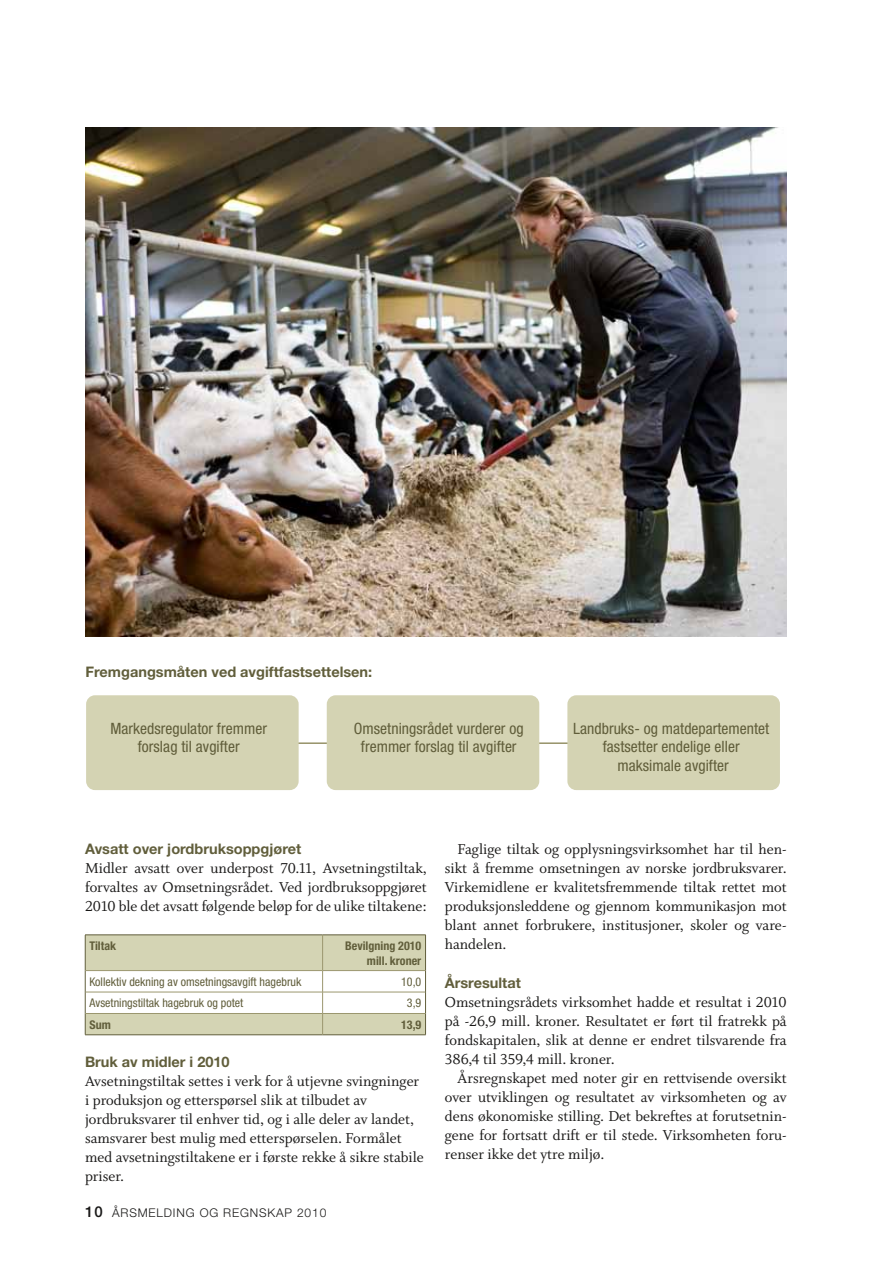
<style>
.page{position:relative;width:893px;height:1263px;background:#fff}
.page>*{position:absolute;margin:0;border:0;box-sizing:border-box;transform-origin:0 0}
.t1{font:16.05px/19px "Whitman Roman LF";color:#181716;text-align:justify}
.t2{font:condensed 15.6px/18.8px "Helvetica Neue";letter-spacing:.005em;color:#605d3a;text-align:center}
.t3{font:700 14.55px "Helvetica Neue";color:#615e3b}
.t4{font:condensed 12px "Helvetica Neue";color:#615e3b}
.t5{font:700 condensed 12px/14.4px "Helvetica Neue";color:#615e3b;text-align:right}
.t6{font:300 12px "Helvetica Neue";letter-spacing:.07em;color:#181716}
.s1{font-weight:500;font-size:15px}
</style>
<div class="page">
<hr style="left:85px;top:934px;width:238px;height:1px;background:#615e3b">
<hr style="left:323px;top:934px;width:103px;height:1px;background:#615e3b">
<svg style="left:85px;top:935px;width:341px;height:100px"></svg>
<hr style="left:268px;top:742px;width:330px;height:2px;background:#9a966e">
<div style="left:86px;top:695px;width:213px;height:95px;background:#d4d3b3;border-radius:9px"></div>
<div style="left:327px;top:695px;width:212px;height:95px;background:#d4d3b3;border-radius:9px"></div>
<div style="left:567px;top:695px;width:213px;height:95px;background:#d4d3b3;border-radius:9px"></div>
<img style="left:85px;top:128px;width:702px;height:508px">
<p class="t3" style="left:86px;top:663px;width:288px">Fremgangsmåten ved avgiftfastsettelsen:</p>
<p class="t2" style="left:110px;top:718px;width:158px">Markedsregulator fremmer forslag til avgifter</p>
<p class="t2" style="left:354px;top:718px;width:171px">Omsetningsrådet vurderer og fremmer forslag til avgifter</p>
<p class="t2" style="left:573px;top:718px;width:198px">Landbruks- og matdepartementet fastsetter endelige eller maksimale avgifter</p>
<p class="t3" style="left:85px;top:840px;width:218px">Avsatt over jordbruksoppgjøret</p>
<p class="t1" style="left:85px;top:859px;width:343px">Midler avsatt over underpost 70.11, Avsetningstiltak, forvaltes av Omsetningsrådet. Ved jordbruksoppgjøret 2010 ble det avsatt følgende beløp for de ulike tiltakene:</p>
<p class="t5" style="left:89px;top:938px;width:28px">Tiltak</p>
<p class="t5" style="left:345px;top:938px;width:78px">Bevilgning 2010 mill. kroner</p>
<p class="t4" style="left:89px;top:975px;width:213px">Kollektiv dekning av omsetningsavgift hagebruk</p>
<p class="t4" style="left:401px;top:975px;width:22px">10,0</p>
<p class="t4" style="left:89px;top:996px;width:155px">Avsetningstiltak hagebruk og potet</p>
<p class="t4" style="left:407px;top:996px;width:16px">3,9</p>
<p class="t5" style="left:89px;top:1017px;width:23px">Sum</p>
<p class="t5" style="left:401px;top:1017px;width:22px">13,9</p>
<p class="t3" style="left:85px;top:1053px;width:146px">Bruk av midler i 2010</p>
<p class="t1" style="left:85px;top:1072px;width:340px;text-align:left">Avsetningstiltak settes i verk for å utjevne svingninger i produksjon og etterspørsel slik at tilbudet av jordbruksvarer til enhver tid, og i alle deler av landet, samsvarer best mulig med etterspørselen. Formålet med avsetningstiltakene er i første rekke å sikre stabile priser.</p>
<p class="t6" style="left:85px;top:1206px;width:243px"><span class="s1">10</span> ÅRSMELDING OG REGNSKAP 2010</p>
<p class="t1" style="left:445px;top:840px;width:343px;text-indent:13px">Faglige tiltak og opplysningsvirksomhet har til hen&shy;sikt å fremme omsetningen av norske jordbruksvarer.<br>Virkemidlene er kvalitetsfremmende tiltak rettet mot produksjonsleddene og gjennom kommunikasjon mot blant annet forbrukere, institusjoner, skoler og vare&shy;handelen.</p>
<p class="t3" style="left:445px;top:973px;width:77px">Årsresultat</p>
<p class="t1" style="left:445px;top:992px;width:343px">Omsetningsrådets virksomhet hadde et resultat i 2010 på -26,9 mill. kroner. Resultatet er ført til fratrekk på fondskapitalen, slik at denne er endret tilsvarende fra 386,4 til 359,4 mill. kroner.</p>
<p class="t1" style="left:445px;top:1069px;width:343px;text-indent:13px">Årsregnskapet med noter gir en rettvisende oversikt over utviklingen og resultatet av virksomheten og av dens økonomiske stilling. Det bekreftes at forutsetnin&shy;gene for fortsatt drift er til stede. Virksomheten foru&shy;renser ikke det ytre miljø.</p>
</div>
